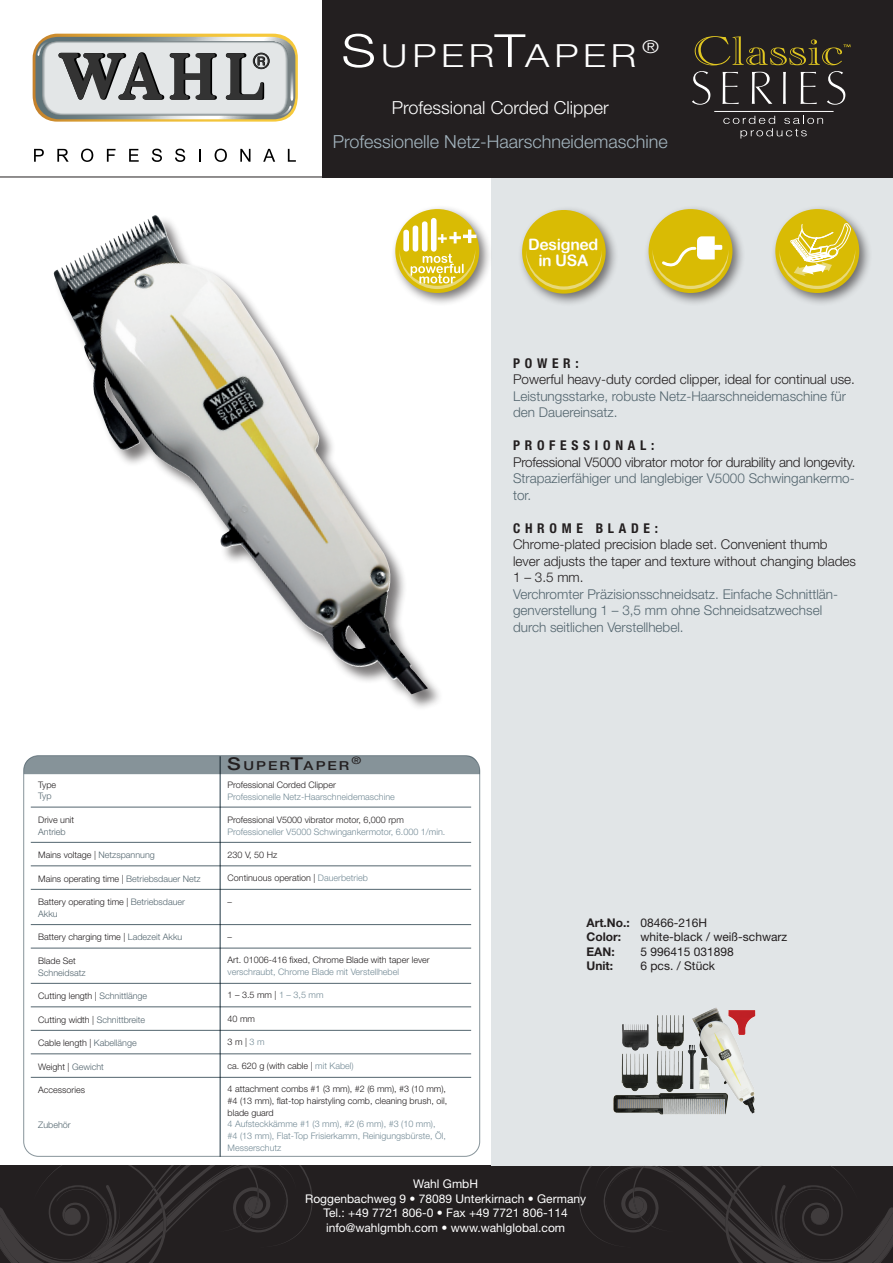
<style>
.page{position:relative;width:893px;height:1263px;background:#fff}
.page>*{position:absolute;margin:0;border:0;box-sizing:border-box;transform-origin:0 0}
.geräte_name_light_ka{font:300 31.95px "Helvetica Neue LT Std";letter-spacing:.12em;color:#fff;scale:1.2 1}
.copy_d_rot{font:300 18px "Helvetica Neue LT Std";color:#a3b4be}
.copy_GB{font:300 18px "Helvetica Neue LT Std";color:#fff}
.t1{font:15.75px "Arial Rounded MT Bold";letter-spacing:-.02em;color:#fff}
.copy_D_gelb{font:300 13.5px/16.5px "Helvetica Neue LT Std";color:#53656e}
.copy_GB-2{font:300 13.5px/16.5px "Helvetica Neue LT Std";color:#231f20}
.copy_bold_gesperrt{font:700 condensed 13.5px "Helvetica Neue LT Std";letter-spacing:.35em;color:#231f20}
.geräte_name_light_ka-2{font:500 12.45px "Helvetica Neue LT Std";letter-spacing:.145em;color:#231f20;scale:1.2 1}
.t2{font:12px/14.4px "Helvetica Neue LT Std";color:#fff;text-align:center}
.t3{font:12px "Helvetica Neue LT Std";color:#231f20}
.t4{font:700 12px "Helvetica Neue LT Std";color:#231f20}
.geräte_name_light_ka-3{font:500 10.35px "Helvetica Neue LT Std";color:#231f20;scale:1.2 1}
.T_daten_GB{font:300 9px/11.7px "Helvetica Neue LT Std";color:#231f20}
.T_daten_linie_unten{font:300 9px/11.7px "Helvetica Neue LT Std";color:#231f20}
.T_daten_GB-2{font:300 9px/11.7px "Helvetica Neue LT Std";color:#738a95}
.T_daten_linie_unten-2{font:300 9px "Helvetica Neue LT Std";color:#53656e}
.T_daten_GB-3{font:300 9px "Helvetica Neue LT Std";color:#53656e}
.s1{font-size:45.6px}
.s2{color:#53656e}
.s3{font-size:17.7px}
.s4{color:#738a95}
.s5{font-weight:700}
</style>
<div class="page">
<div style="left:0;top:1165px;width:893px;height:98px;background:#231f20"></div>
<div style="left:491px;top:170px;width:402px;height:995px;background:#e1e5e7"></div>
<hr style="left:0;top:177px;width:324px;height:1px;background:#231f20">
<svg style="left:0;top:1165px;width:313px;height:98px"></svg>
<svg style="left:579px;top:1165px;width:314px;height:98px"></svg>
<svg style="left:34px;top:149px;width:10px;height:13px"></svg>
<svg style="left:57px;top:149px;width:12px;height:13px"></svg>
<svg style="left:81px;top:149px;width:12px;height:13px"></svg>
<svg style="left:107px;top:149px;width:9px;height:13px"></svg>
<svg style="left:129px;top:149px;width:10px;height:13px"></svg>
<svg style="left:152px;top:149px;width:10px;height:13px"></svg>
<svg style="left:175px;top:149px;width:10px;height:13px"></svg>
<svg style="left:199px;top:149px;width:2px;height:13px"></svg>
<svg style="left:215px;top:149px;width:12px;height:13px"></svg>
<svg style="left:240px;top:149px;width:10px;height:13px"></svg>
<svg style="left:263px;top:149px;width:12px;height:13px"></svg>
<svg style="left:288px;top:149px;width:8px;height:13px"></svg>
<svg style="left:33px;top:34px;width:265px;height:88px;background:#afafa7"></svg>
<div style="left:323px;top:0;width:570px;height:177px;background:#231f20"></div>
<svg style="left:723px;top:116px;width:100px;height:23px"></svg>
<svg style="left:695px;top:36px;width:155px;height:29px"></svg>
<svg style="left:692px;top:71px;width:18px;height:34px"></svg>
<svg style="left:722px;top:72px;width:17px;height:32px"></svg>
<svg style="left:752px;top:72px;width:20px;height:32px"></svg>
<svg style="left:783px;top:72px;width:3px;height:32px"></svg>
<svg style="left:800px;top:72px;width:17px;height:32px"></svg>
<svg style="left:827px;top:71px;width:18px;height:34px"></svg>
<hr style="left:714px;top:111px;width:119px;height:1px;background:#fff">
<div style="left:771px;top:204px;width:102px;height:102px;background:#231f20;opacity:.6"></div>
<div style="left:775px;top:209px;width:84px;height:84px;background:#d9bb04;border-radius:50%"></div>
<svg style="left:779px;top:222px;width:76px;height:67px"></svg>
<div style="left:391px;top:204px;width:102px;height:102px;background:#231f20;opacity:.6"></div>
<div style="left:395px;top:209px;width:84px;height:84px;background:#d9bb04;border-radius:50%"></div>
<svg style="left:445px;top:253px;width:30px;height:36px"></svg>
<svg style="left:445px;top:230px;width:31px;height:13px"></svg>
<div style="left:644px;top:204px;width:102px;height:102px;background:#231f20;opacity:.6"></div>
<div style="left:649px;top:209px;width:83px;height:84px;background:#d9bb04;border-radius:50%"></div>
<svg style="left:652px;top:236px;width:77px;height:53px"></svg>
<div style="left:517px;top:205px;width:102px;height:102px;background:#231f20;opacity:.6"></div>
<div style="left:522px;top:210px;width:84px;height:84px;background:#d9bb04;border-radius:50%"></div>
<svg style="left:526px;top:251px;width:76px;height:39px"></svg>
<img style="left:613px;top:1008px;width:143px;height:107px">
<div style="left:54px;top:215px;width:391px;height:496px;background:#231f20;opacity:.6"></div>
<img style="left:54px;top:215px;width:101px;height:236px">
<div style="left:24px;top:756px;width:456px;height:18px;background:#869399"></div>
<hr style="left:31px;top:807px;width:440px;height:1px;background:#53656e">
<hr style="left:31px;top:842px;width:440px;height:1px;background:#53656e">
<hr style="left:31px;top:865px;width:440px;height:1px;background:#53656e">
<hr style="left:31px;top:889px;width:440px;height:1px;background:#53656e">
<hr style="left:31px;top:924px;width:440px;height:1px;background:#53656e">
<hr style="left:31px;top:948px;width:440px;height:1px;background:#53656e">
<hr style="left:31px;top:983px;width:440px;height:1px;background:#53656e">
<hr style="left:31px;top:1006px;width:440px;height:1px;background:#53656e">
<hr style="left:31px;top:1030px;width:440px;height:1px;background:#53656e">
<hr style="left:31px;top:1053px;width:440px;height:1px;background:#53656e">
<hr style="left:31px;top:1077px;width:440px;height:1px;background:#53656e">
<hr style="left:219px;top:756px;width:2px;height:401px;background:#53656e">
<p class="geräte_name_light_ka" style="left:341px;top:36px;width:266px"><span class="s1">S</span>UPER<span class="s1">T</span>APER <sup>®</sup></p>
<p class="copy_GB" style="left:392px;top:97px;width:218px">Professional Corded Clipper</p>
<p class="copy_d_rot" style="left:333px;top:131px;width:336px">Professionelle Netz-Haarschneidemaschine</p>
<p class="t1" style="left:528px;top:235px;width:72px">Designed</p>
<p class="t1" style="left:538px;top:251px;width:51px">in USA</p>
<p class="copy_bold_gesperrt" style="left:513px;top:355px;width:67px">POWER:</p>
<p class="copy_GB-2" style="left:513px;top:371px;width:343px">Powerful heavy-duty corded clipper, ideal for continual use.</p>
<p class="copy_D_gelb" style="left:513px;top:388px;width:334px">Leistungsstarke, robuste Netz-Haarschneidemaschine für den Dauereinsatz.</p>
<p class="copy_bold_gesperrt" style="left:513px;top:437px;width:143px">PROFESSIONAL:</p>
<p class="copy_GB-2" style="left:513px;top:454px;width:344px">Professional V5000 vibrator motor for durability and longevity.</p>
<p class="copy_D_gelb" style="left:513px;top:470px;width:343px">Strapazierfähiger und langlebiger V5000 Schwingankermo&shy;tor.</p>
<p class="copy_bold_gesperrt" style="left:513px;top:520px;width:146px">CHROME BLADE:</p>
<p class="copy_GB-2" style="left:513px;top:536px;width:344px">Chrome-plated precision blade set. Convenient thumb lever adjusts the taper and texture without changing blades<br>1 – 3.5 mm.</p>
<p class="copy_D_gelb" style="left:513px;top:586px;width:327px">Verchromter Präzisionsschneidsatz. Einfache Schnittlän&shy;genverstellung 1 – 3,5 mm ohne Schneidsatzwechsel durch seitlichen Verstellhebel.</p>
<p class="T_daten_GB" style="left:38px;top:778px;width:20px">Type</p>
<p class="T_daten_linie_unten-2" style="left:38px;top:791px;width:15px">Typ</p>
<p class="T_daten_linie_unten" style="left:38px;top:814px;width:38px">Drive unit<br><span class="s2">Antrieb</span></p>
<p class="T_daten_linie_unten" style="left:38px;top:849px;width:118px">Mains voltage | <span class="s2">Netzspannung</span></p>
<p class="T_daten_linie_unten" style="left:38px;top:872px;width:164px">Mains operating time | <span class="s2">Betriebsdauer Netz</span></p>
<p class="T_daten_linie_unten" style="left:38px;top:896px;width:148px">Battery operating time | <span class="s2">Betriebsdauer<br>Akku</span></p>
<p class="T_daten_linie_unten" style="left:38px;top:931px;width:146px">Battery charging time | <span class="s2">Ladezeit Akku</span></p>
<p class="T_daten_GB" style="left:38px;top:955px;width:39px">Blade Set</p>
<p class="T_daten_linie_unten-2" style="left:38px;top:967px;width:49px">Schneidsatz</p>
<p class="T_daten_linie_unten" style="left:38px;top:990px;width:111px">Cutting length | <span class="s2">Schnittlänge</span></p>
<p class="T_daten_linie_unten" style="left:38px;top:1013px;width:109px">Cutting width | <span class="s2">Schnittbreite</span></p>
<p class="T_daten_linie_unten" style="left:38px;top:1037px;width:100px">Cable length | <span class="s2">Kabellänge</span></p>
<p class="T_daten_linie_unten" style="left:38px;top:1060px;width:67px">Weight | <span class="s2">Gewicht</span></p>
<p class="T_daten_GB" style="left:38px;top:1084px;width:48px">Accessories</p>
<p class="T_daten_GB-3" style="left:38px;top:1120px;width:34px">Zubehör</p>
<p class="geräte_name_light_ka-2" style="left:227px;top:758px;width:103px"><span class="s3">S</span>UPER<span class="s3">T</span>APER</p>
<p class="geräte_name_light_ka-3" style="left:352px;top:754px;width:10px">®</p>
<p class="T_daten_GB" style="left:227px;top:779px;width:110px">Professional Corded Clipper</p>
<p class="T_daten_GB-2" style="left:227px;top:790px;width:169px">Professionelle Netz-Haarschneidemaschine</p>
<p class="T_daten_GB" style="left:227px;top:814px;width:178px">Professional V5000 vibrator motor, 6,000 rpm</p>
<p class="T_daten_GB-2" style="left:227px;top:825px;width:219px">Professioneller V5000 Schwingankermotor, 6.000 1/min.</p>
<p class="T_daten_GB" style="left:227px;top:849px;width:51px">230 V, 50 Hz</p>
<p class="T_daten_GB" style="left:227px;top:872px;width:142px">Continuous operation | <span class="s4">Dauerbetrieb</span></p>
<p class="T_daten_GB" style="left:227px;top:896px;width:6px">–</p>
<p class="T_daten_GB" style="left:227px;top:931px;width:6px">–</p>
<p class="T_daten_GB" style="left:227px;top:954px;width:204px">Art. 01006-416 fixed, Chrome Blade with taper lever</p>
<p class="T_daten_GB-2" style="left:227px;top:966px;width:173px">verschraubt, Chrome Blade mit Verstellhebel</p>
<p class="T_daten_GB" style="left:227px;top:989px;width:98px">1 – 3.5 mm | <span class="s4">1 – 3,5 mm</span></p>
<p class="T_daten_GB" style="left:227px;top:1013px;width:29px">40 mm</p>
<p class="T_daten_GB" style="left:227px;top:1036px;width:39px">3 m | <span class="s4">3 m</span></p>
<p class="T_daten_GB" style="left:227px;top:1059px;width:128px">ca. 620 g (with cable | <span class="s4">mit Kabel)</span></p>
<p class="T_daten_GB" style="left:227px;top:1083px;width:221px">4 attachment combs #1 (3 mm), #2 (6 mm), #3 (10 mm), #4 (13 mm), flat-top hairstyling comb, cleaning brush, oil, blade guard</p>
<p class="T_daten_GB-2" style="left:227px;top:1118px;width:220px">4 Aufsteckkämme #1 (3 mm), #2 (6 mm), #3 (10 mm), #4 (13 mm), Flat-Top Frisierkamm, Reinigungsbürste, Öl,<br>Messerschutz</p>
<p class="t3" style="left:586px;top:915px;width:122px"><span class="s5">Art.No.:</span> 08466-216H</p>
<p class="t4" style="left:586px;top:929px;width:36px">Color:</p>
<p class="t3" style="left:640px;top:930px;width:148px">white-black / weiß-schwarz</p>
<p class="t4" style="left:586px;top:944px;width:30px">EAN:</p>
<p class="t3" style="left:640px;top:944px;width:95px">5 996415 031898</p>
<p class="t4" style="left:586px;top:958px;width:28px">Unit:</p>
<p class="t3" style="left:640px;top:958px;width:76px">6 pcs. / Stück</p>
<h3 class="t2" style="left:305px;top:1177px;width:282px">Wahl GmbH<br>Roggenbachweg 9 • 78089 Unterkirnach • Germany Tel.: +49 7721 806-0 • Fax +49 7721 806-114 info@wahlgmbh.com • www.wahlglobal.com</h3>
</div>
